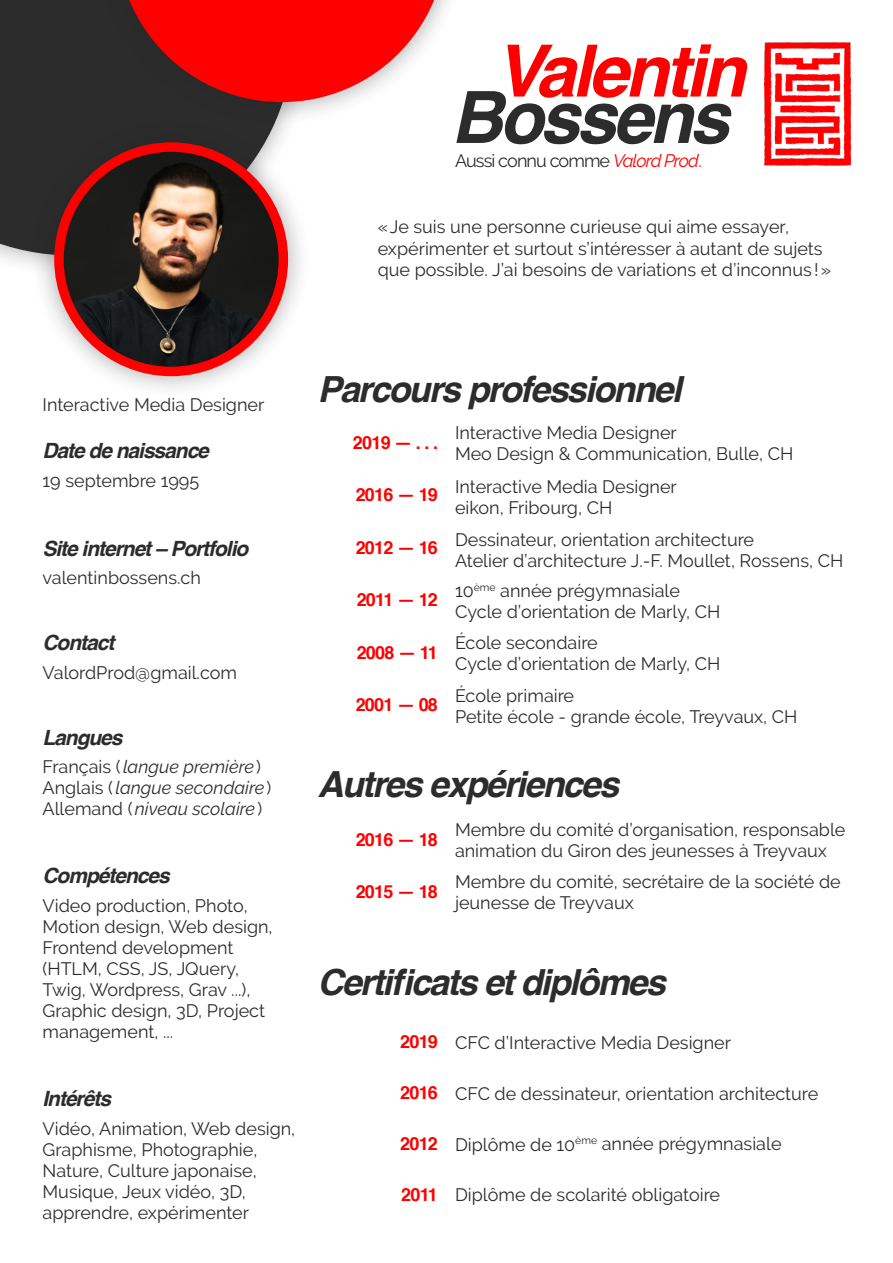
<style>
.page{position:relative;width:893px;height:1263px;background:#fff}
.page>*{position:absolute;margin:0;border:0;box-sizing:border-box;transform-origin:0 0}
.t1{font:italic 700 72px "Helvetica";letter-spacing:-.05em;color:#f00}
.t2{font:italic 700 72px "Helvetica";letter-spacing:-.05em;color:#2c2c2c}
.t3{font:italic 700 36px "Helvetica";letter-spacing:-.05em;color:#2c2c2c}
.t4{font:italic 700 21px "Helvetica";letter-spacing:-.05em;color:#2c2c2c}
.t5{font:18px/21px "Raleway";color:#2c2c2c}
.t6{font:italic 18px/21px "Raleway";color:#2c2c2c}
.t7{font:700 18px "Helvetica";letter-spacing:-.04em;color:#f00}
.t8{font:18px "Raleway";letter-spacing:-.05em;color:#2c2c2c}
.s1{font-style:italic;color:#f00}
.s2{font-style:normal}
</style>
<div class="page">
<div style="left:0;top:0;width:94px;height:255px;background:#2c2c2c"></div>
<div style="left:94px;top:0;width:376px;height:125px;background:#231f20;opacity:.4"></div>
<svg style="left:117px;top:0;width:329px;height:102px;background:#da2f2f"></svg>
<div style="left:31px;top:119px;width:280px;height:281px;background:#231f20;opacity:.4"></div>
<div style="left:54px;top:142px;width:234px;height:234px;background:#f00;border-radius:50%"></div>
<img style="left:64px;top:152px;width:215px;height:215px;border-radius:107px">
<img style="left:764px;top:43px;width:86px;height:123px">
<h1 class="t1" style="left:495px;top:12px;width:252px">Valentin</h1>
<h1 class="t2" style="left:451px;top:58px;width:280px">Bossens</h1>
<p class="t8" style="left:455px;top:150px;width:249px">Aussi connu comme <span class="s1">Valord Prod.</span></p>
<p class="t5" style="left:378px;top:216px;width:455px;line-height:21.6px">«Je suis une personne curieuse qui aime essayer, expérimenter et surtout s’intéresser à autant de sujets que possible. J’ai besoins de variations et d’inconnus !»</p>
<p class="t5" style="left:43px;top:394px;width:223px">Interactive Media Designer</p>
<p class="t4" style="left:43px;top:434px;width:168px">Date de naissance</p>
<p class="t5" style="left:43px;top:470px;width:158px">19 septembre 1995</p>
<p class="t4" style="left:43px;top:531px;width:207px">Site internet – Portfolio</p>
<p class="t5" style="left:43px;top:567px;width:160px">valentinbossens.ch</p>
<p class="t4" style="left:43px;top:626px;width:73px">Contact</p>
<p class="t5" style="left:43px;top:662px;width:196px">ValordProd@gmail.com</p>
<p class="t4" style="left:43px;top:720px;width:82px">Langues</p>
<p class="t6" style="left:43px;top:756px;width:230px"><span class="s2">Français (</span>langue première<span class="s2">)<br>Anglais (</span>langue secondaire<span class="s2">)<br>Allemand (</span>niveau scolaire<span class="s2">)</span></p>
<p class="t4" style="left:43px;top:859px;width:129px">Compétences</p>
<p class="t5" style="left:43px;top:895px;width:232px">Video production, Photo,<br>Motion design, Web design,<br>Frontend development (HTLM, CSS, JS, JQuery,<br>Twig, Wordpress, Grav ...),<br>Graphic design, 3D, Project management, ...</p>
<p class="t4" style="left:43px;top:1082px;width:70px">Intérêts</p>
<p class="t5" style="left:43px;top:1118px;width:254px">Vidéo, Animation, Web design,<br>Graphisme, Photographie,<br>Nature, Culture japonaise,<br>Musique, Jeux vidéo, 3D, apprendre, expérimenter</p>
<h2 class="t3" style="left:317px;top:360px;width:366px">Parcours professionnel</h2>
<p class="t7" style="left:353px;top:428px;width:87px">2019 — . . .</p>
<p class="t7" style="left:356px;top:480px;width:84px">2016 — 19</p>
<p class="t7" style="left:356px;top:533px;width:84px">2012 — 16</p>
<p class="t7" style="left:357px;top:585px;width:83px">2011 — 12</p>
<p class="t7" style="left:357px;top:638px;width:83px">2008 — 11</p>
<p class="t7" style="left:356px;top:690px;width:84px">2001 — 08</p>
<p class="t5" style="left:455px;top:422px;width:340px">Interactive Media Designer<br>Meo Design &amp; Communication, Bulle, CH</p>
<p class="t5" style="left:455px;top:476px;width:223px">Interactive Media Designer eikon, Fribourg, CH</p>
<p class="t5" style="left:455px;top:529px;width:390px">Dessinateur, orientation architecture<br>Atelier d’architecture J.-F. Moullet, Rossens, CH</p>
<p class="t5" style="left:455px;top:580px;width:267px">10<sup>ème</sup> année prégymnasiale<br>Cycle d’orientation de Marly, CH</p>
<p class="t5" style="left:455px;top:632px;width:267px">École secondaire<br>Cycle d’orientation de Marly, CH</p>
<p class="t5" style="left:455px;top:685px;width:344px">École primaire<br>Petite école - grande école, Treyvaux, CH</p>
<h2 class="t3" style="left:317px;top:755px;width:303px">Autres expériences</h2>
<p class="t7" style="left:356px;top:825px;width:84px">2016 — 18</p>
<p class="t7" style="left:356px;top:877px;width:84px">2015 — 18</p>
<p class="t5" style="left:455px;top:819px;width:392px">Membre du comité d’organisation, responsable animation du Giron des jeunesses à Treyvaux</p>
<p class="t5" style="left:455px;top:871px;width:387px">Membre du comité, secrétaire de la société de jeunesse de Treyvaux</p>
<h2 class="t3" style="left:317px;top:953px;width:350px">Certificats et diplômes</h2>
<p class="t7" style="left:400px;top:1027px;width:39px">2019</p>
<p class="t7" style="left:400px;top:1078px;width:39px">2016</p>
<p class="t7" style="left:400px;top:1129px;width:39px">2012</p>
<p class="t7" style="left:401px;top:1180px;width:38px">2011</p>
<p class="t5" style="left:455px;top:1031px;width:278px">CFC d’Interactive Media Designer</p>
<p class="t5" style="left:455px;top:1082px;width:365px">CFC de dessinateur, orientation architecture</p>
<p class="t5" style="left:455px;top:1133px;width:328px">Diplôme de 10<sup>ème</sup> année prégymnasiale</p>
<p class="t5" style="left:455px;top:1184px;width:267px">Diplôme de scolarité obligatoire</p>
</div>
